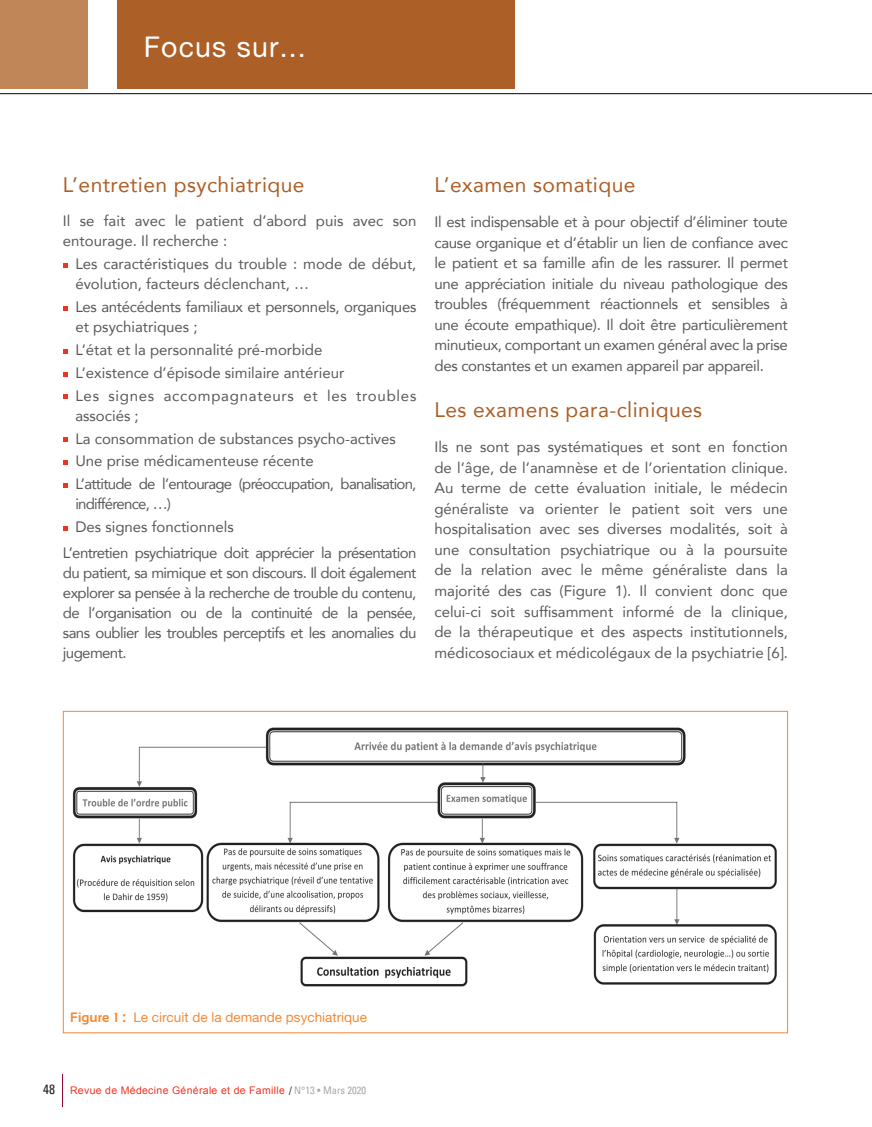
<style>
.page{position:relative;width:872px;height:1127px;background:#fff}
.page>*{position:absolute;margin:0;border:0;box-sizing:border-box;transform-origin:0 0}
.t1{font:28.5px "Alte Haas Grotesk";letter-spacing:.04em;color:#fff}
.t2{font:21px "Avenir";letter-spacing:.02em;color:#ac5f26}
.t3{font:15px/20.5px "Avenir";color:#57585a}
.t4{font:15px/20px "Avenir";letter-spacing:-.02em;color:#57585a}
.t5{font:13.5px "Alte Haas Grotesk";color:#f58832}
.t6{font:10.5px "Arial";letter-spacing:.03em;color:#ef3522}
.s1{font-family:"Sansation";font-weight:700}
.s2{font-family:"Keep Calm";font-weight:500}
.s3{font-family:"Univers";font-stretch:condensed;font-size:13.5px;color:#231f20}
.s4{font-family:"Univers";font-stretch:condensed;color:#231f20}
.s5{font-family:"Univers";font-stretch:condensed;color:#a8a9ad}
</style>
<div class="page">
<hr style="left:62px;top:1074px;width:1px;height:33px;background:#8b012f">
<div style="left:117px;top:0;width:397px;height:89px;background:#ac5f26"></div>
<div style="left:0;top:0;width:88px;height:89px;background:#c18657"></div>
<hr style="left:0;top:93px;width:872px;height:1px;background:#040503">
<svg style="left:63px;top:263px;width:4px;height:5px"></svg>
<svg style="left:63px;top:306px;width:4px;height:5px"></svg>
<svg style="left:63px;top:349px;width:4px;height:4px"></svg>
<svg style="left:63px;top:372px;width:4px;height:4px"></svg>
<svg style="left:63px;top:395px;width:4px;height:4px"></svg>
<svg style="left:63px;top:437px;width:4px;height:5px"></svg>
<svg style="left:63px;top:460px;width:4px;height:5px"></svg>
<svg style="left:63px;top:483px;width:4px;height:5px"></svg>
<svg style="left:63px;top:526px;width:4px;height:5px"></svg>
<img style="left:72px;top:727px;width:705px;height:260px">
<h1 class="t1" style="left:144px;top:31px;width:163px">Focus sur...</h1>
<h2 class="t2" style="left:63px;top:175px;width:243px">L’entretien psychiatrique</h2>
<p class="t3" style="left:63px;top:212px;width:355px;line-height:20px">Il se fait avec le patient d’abord puis avec son entourage. Il recherche :</p>
<p class="t3" style="left:75px;top:255px;width:342px;line-height:20px">Les caractéristiques du trouble : mode de début, évolution, facteurs déclenchant, …</p>
<p class="t4" style="left:75px;top:298px;width:342px">Les antécédents familiaux et personnels, organiques et psychiatriques ;</p>
<p class="t3" style="left:75px;top:339px;width:342px;line-height:23px">L’état et la personnalité pré-morbide<br>L’existence d’épisode similaire antérieur<br>Les signes accompagnateurs et les troubles</p>
<p class="t3" style="left:75px;top:405px;width:342px;line-height:23px">associés ;<br>La consommation de substances psycho-actives Une prise médicamenteuse récente<br>L’attitude de l’entourage (préoccupation, banalisation,</p>
<p class="t3" style="left:75px;top:494px;width:160px;line-height:23px">indifférence, …)<br>Des signes fonctionnels</p>
<p class="t3" style="left:63px;top:544px;width:355px;line-height:20px;text-align:justify">L’entretien psychiatrique doit apprécier la présentation du patient, sa mimique et son discours. Il doit également explorer sa pensée à la recherche de trouble du contenu, de l’organisation ou de la continuité de la pensée, sans oublier les troubles perceptifs et les anomalies du jugement.</p>
<h2 class="t2" style="left:434px;top:175px;width:202px">L’examen somatique</h2>
<p class="t3" style="left:434px;top:213px;width:355px;text-align:justify">Il est indispensable et à pour objectif d’éliminer toute cause organique et d’établir un lien de confiance avec le patient et sa famille afin de les rassurer. Il permet une appréciation initiale du niveau pathologique des troubles (fréquemment réactionnels et sensibles à une écoute empathique). Il doit être particulièrement minutieux, comportant un examen général avec la prise des constantes et un examen appareil par appareil.</p>
<h2 class="t2" style="left:434px;top:401px;width:269px">Les examens para-cliniques</h2>
<p class="t3" style="left:434px;top:438px;width:355px;text-align:justify">Ils ne sont pas systématiques et sont en fonction de l’âge, de l’anamnèse et de l’orientation clinique.<br>Au terme de cette évaluation initiale, le médecin généraliste va orienter le patient soit vers une hospitalisation avec ses diverses modalités, soit à une consultation psychiatrique ou à la poursuite de la relation avec le même généraliste dans la majorité des cas (Figure 1). Il convient donc que celui-ci soit suffisamment informé de la clinique, de la thérapeutique et des aspects institutionnels, médicosociaux et médicolégaux de la psychiatrie [6].</p>
<p class="t5" style="left:70px;top:1009px;width:298px"><span class="s1">Figure 1</span> <span class="s2">:</span> Le circuit de la demande psychiatrique</p>
<p class="t6" style="left:43px;top:1084px;width:325px"><span class="s3">48</span> Revue de Médecine Générale et de Famille <span class="s4">/</span> <span class="s5">N°13 ï Mars 2020</span></p>
</div>
